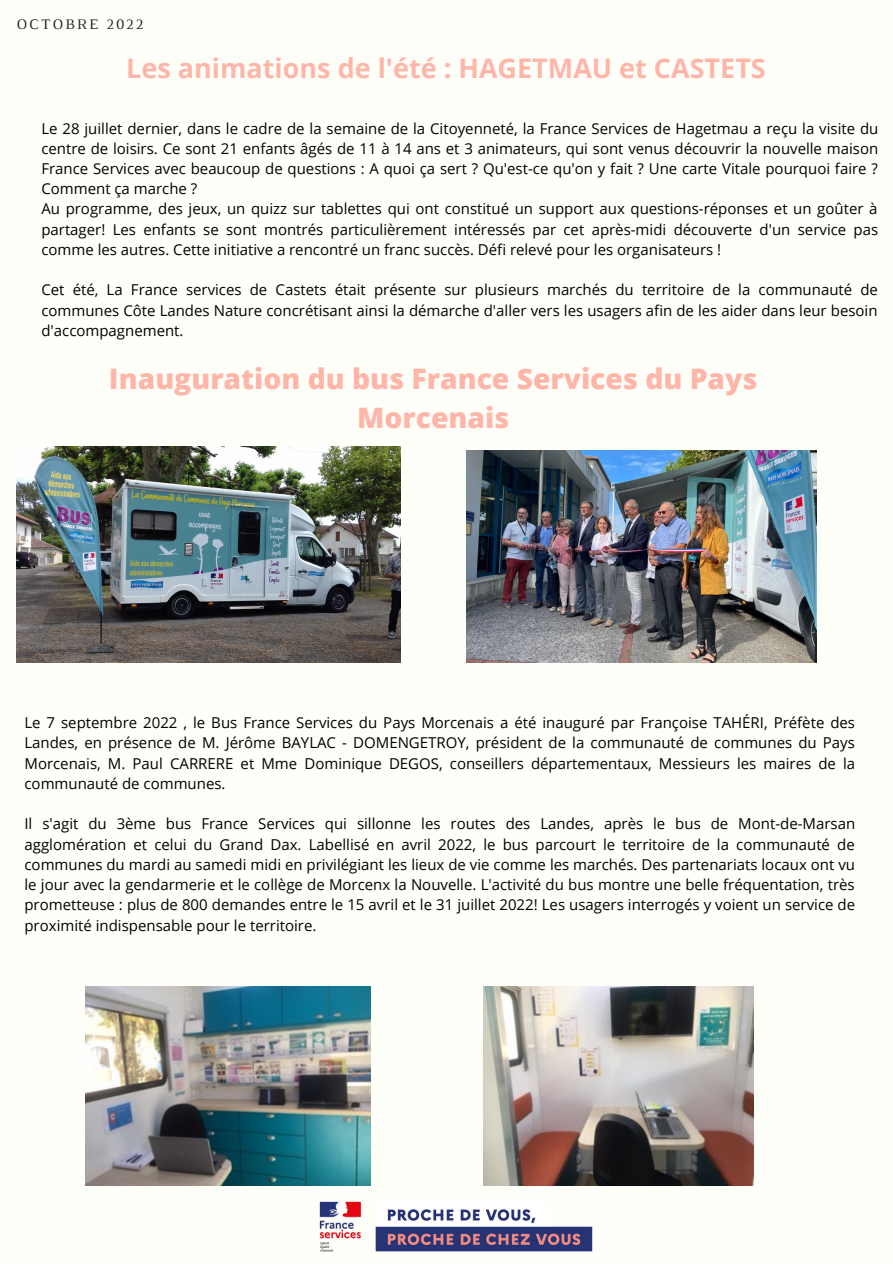
<style>
.page{position:relative;width:893px;height:1264px;background:#fff}
.page>*{position:absolute;margin:0;border:0;box-sizing:border-box;transform-origin:0 0}
.t1{font:800 28.2px/39px "Open Sans";color:#ffb6a9;text-align:center}
.t2{font:700 27px "Open Sans";color:#ffb6a9}
.t3{font:15px/20.2px "Open Sans";color:#000;text-align:justify}
.t4{font:14.85px "Luthier";letter-spacing:.14em;color:#222}
</style>
<div class="page">
<div style="left:0;top:0;width:892px;height:1262px;background:#fffff9"></div>
<img style="left:319px;top:1201px;width:274px;height:51px">
<img style="left:85px;top:986px;width:286px;height:199px">
<img style="left:483px;top:986px;width:270px;height:199px">
<img style="left:467px;top:451px;width:349px;height:211px">
<img style="left:16px;top:446px;width:384px;height:216px">
<p class="t4" style="left:16px;top:19px;width:128px">OCTOBRE 2022</p>
<h2 class="t2" style="left:126px;top:50px;width:641px">Les animations de l'été : HAGETMAU et CASTETS</h2>
<p class="t3" style="left:41px;top:118px;width:838px;text-align:left">Le 28 juillet dernier, dans le cadre de la semaine de la Citoyenneté, la France Services de Hagetmau a reçu la visite du centre de loisirs. Ce sont 21 enfants âgés de 11 à 14 ans et 3 animateurs, qui sont venus découvrir la nouvelle maison France Services avec beaucoup de questions : A quoi ça sert ? Qu'est-ce qu'on y fait ? Une carte Vitale pourquoi faire ?<br>Comment ça marche ?<br>Au programme, des jeux, un quizz sur tablettes qui ont constitué un support aux questions-réponses et un goûter à partager! Les enfants se sont montrés particulièrement intéressés par cet après-midi découverte d'un service pas comme les autres. Cette initiative a rencontré un franc succès. Défi relevé pour les organisateurs !</p>
<p class="t3" style="left:41px;top:279px;width:838px">Cet été, La France services de Castets était présente sur plusieurs marchés du territoire de la communauté de communes Côte Landes Nature concrétisant ainsi la démarche d'aller vers les usagers afin de les aider dans leur besoin d'accompagnement.</p>
<h1 class="t1" style="left:109px;top:358px;width:650px">Inauguration du bus France Services du Pays<br>Morcenais</h1>
<p class="t3" style="left:24px;top:712px;width:832px">Le 7 septembre 2022 , le Bus France Services du Pays Morcenais a été inauguré par Françoise TAHÉRI, Préfète des Landes, en présence de M. Jérôme BAYLAC - DOMENGETROY, président de la communauté de communes du Pays Morcenais, M. Paul CARRERE et Mme Dominique DEGOS, conseillers départementaux, Messieurs les maires de la communauté de communes.</p>
<p class="t3" style="left:24px;top:813px;width:832px">Il s'agit du 3ème bus France Services qui sillonne les routes des Landes, après le bus de Mont-de-Marsan agglomération et celui du Grand Dax. Labellisé en avril 2022, le bus parcourt le territoire de la communauté de communes du mardi au samedi midi en privilégiant les lieux de vie comme les marchés. Des partenariats locaux ont vu le jour avec la gendarmerie et le collège de Morcenx la Nouvelle. L'activité du bus montre une belle fréquentation, très prometteuse : plus de 800 demandes entre le 15 avril et le 31 juillet 2022! Les usagers interrogés y voient un service de proximité indispensable pour le territoire.</p>
</div>
